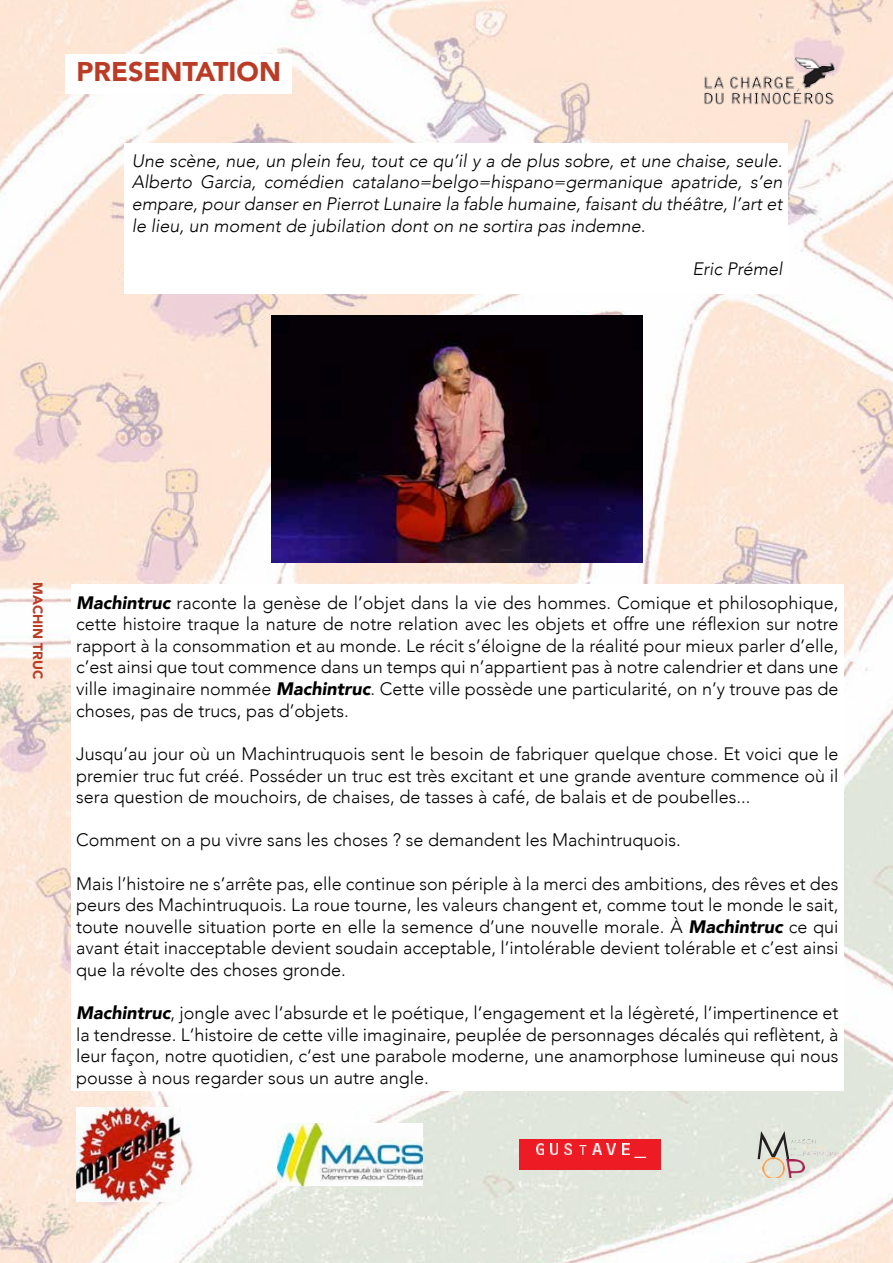
<style>
.page{position:relative;width:893px;height:1263px;background:#fff}
.page>*{position:absolute;margin:0;border:0;box-sizing:border-box;transform-origin:0 0}
.t1{font:900 27px "Avenir";color:#bb3c26}
.t2{font:300 18px/21.6px "Avenir";color:#000;text-align:justify}
.t3{font:italic 300 18px/21.6px "Avenir";color:#000;text-align:justify}
.t4{font:900 13.5px "Avenir";color:#bb3c26}
.s1{font-weight:900;font-style:italic}
</style>
<div class="page">
<img style="left:0;top:0;width:893px;height:1263px">
<img style="left:76px;top:1107px;width:105px;height:95px">
<img style="left:278px;top:1124px;width:144px;height:61px">
<div style="left:519px;top:1139px;width:142px;height:31px;background:#ed1c24"></div>
<svg style="left:536px;top:1144px;width:8px;height:10px"></svg>
<svg style="left:551px;top:1144px;width:7px;height:10px"></svg>
<svg style="left:565px;top:1144px;width:7px;height:10px"></svg>
<svg style="left:579px;top:1145px;width:7px;height:10px"></svg>
<svg style="left:593px;top:1144px;width:8px;height:10px"></svg>
<svg style="left:607px;top:1144px;width:8px;height:10px"></svg>
<svg style="left:622px;top:1144px;width:24px;height:14px"></svg>
<img style="left:787px;top:1159px;width:17px;height:19px">
<svg style="left:758px;top:1131px;width:31px;height:28px"></svg>
<img style="left:762px;top:1158px;width:22px;height:20px">
<img style="left:792px;top:1139px;width:46px;height:16px">
<img style="left:271px;top:316px;width:372px;height:246px">
<div style="left:71px;top:585px;width:772px;height:506px;background:#fff"></div>
<div style="left:125px;top:143px;width:663px;height:150px;background:#fff"></div>
<div style="left:66px;top:54px;width:226px;height:40px;background:#fff"></div>
<img style="left:700px;top:54px;width:139px;height:51px">
<h1 class="t1" style="left:77px;top:48px;width:206px">PRESENTATION</h1>
<p class="t3" style="left:132px;top:150px;width:652px">Une scène, nue, un plein feu, tout ce qu’il y a de plus sobre, et une chaise, seule.<br>Alberto Garcia, comédien catalano=belgo=hispano=germanique apatride, s’en empare, pour danser en Pierrot Lunaire la fable humaine, faisant du théâtre, l’art et le lieu, un moment de jubilation dont on ne sortira pas indemne.</p>
<p class="t3" style="left:692px;top:258px;width:91px">Eric Prémel</p>
<p class="t4" style="left:49px;top:582px;width:98px;rotate:90deg">MACHIN TRUC</p>
<p class="t2" style="left:76px;top:592px;width:764px"><span class="s1">Machintruc</span> raconte la genèse de l’objet dans la vie des hommes. Comique et philosophique, cette histoire traque la nature de notre relation avec les objets et offre une réflexion sur notre rapport à la consommation et au monde. Le récit s’éloigne de la réalité pour mieux parler d’elle, c’est ainsi que tout commence dans un temps qui n’appartient pas à notre calendrier et dans une ville imaginaire nommée <span class="s1">Machintruc</span>. Cette ville possède une particularité, on n’y trouve pas de choses, pas de trucs, pas d’objets.</p>
<p class="t2" style="left:76px;top:743px;width:764px">Jusqu’au jour où un Machintruquois sent le besoin de fabriquer quelque chose. Et voici que le premier truc fut créé. Posséder un truc est très excitant et une grande aventure commence où il sera question de mouchoirs, de chaises, de tasses à café, de balais et de poubelles...</p>
<p class="t2" style="left:76px;top:829px;width:606px">Comment on a pu vivre sans les choses ? se demandent les Machintruquois.</p>
<p class="t2" style="left:76px;top:872px;width:764px">Mais l’histoire ne s’arrête pas, elle continue son périple à la merci des ambitions, des rêves et des peurs des Machintruquois. La roue tourne, les valeurs changent et, comme tout le monde le sait, toute nouvelle situation porte en elle la semence d’une nouvelle morale. À <span class="s1">Machintruc</span> ce qui avant était inacceptable devient soudain acceptable, l’intolérable devient tolérable et c’est ainsi que la révolte des choses gronde.</p>
<p class="t2" style="left:76px;top:1002px;width:764px"><span class="s1">Machintruc</span>, jongle avec l‘absurde et le poétique, l‘engagement et la légèreté, l‘impertinence et la tendresse. L‘histoire de cette ville imaginaire, peuplée de personnages décalés qui reflètent, à leur façon, notre quotidien, c‘est une parabole moderne, une anamorphose lumineuse qui nous pousse à nous regarder sous un autre angle.</p>
</div>
